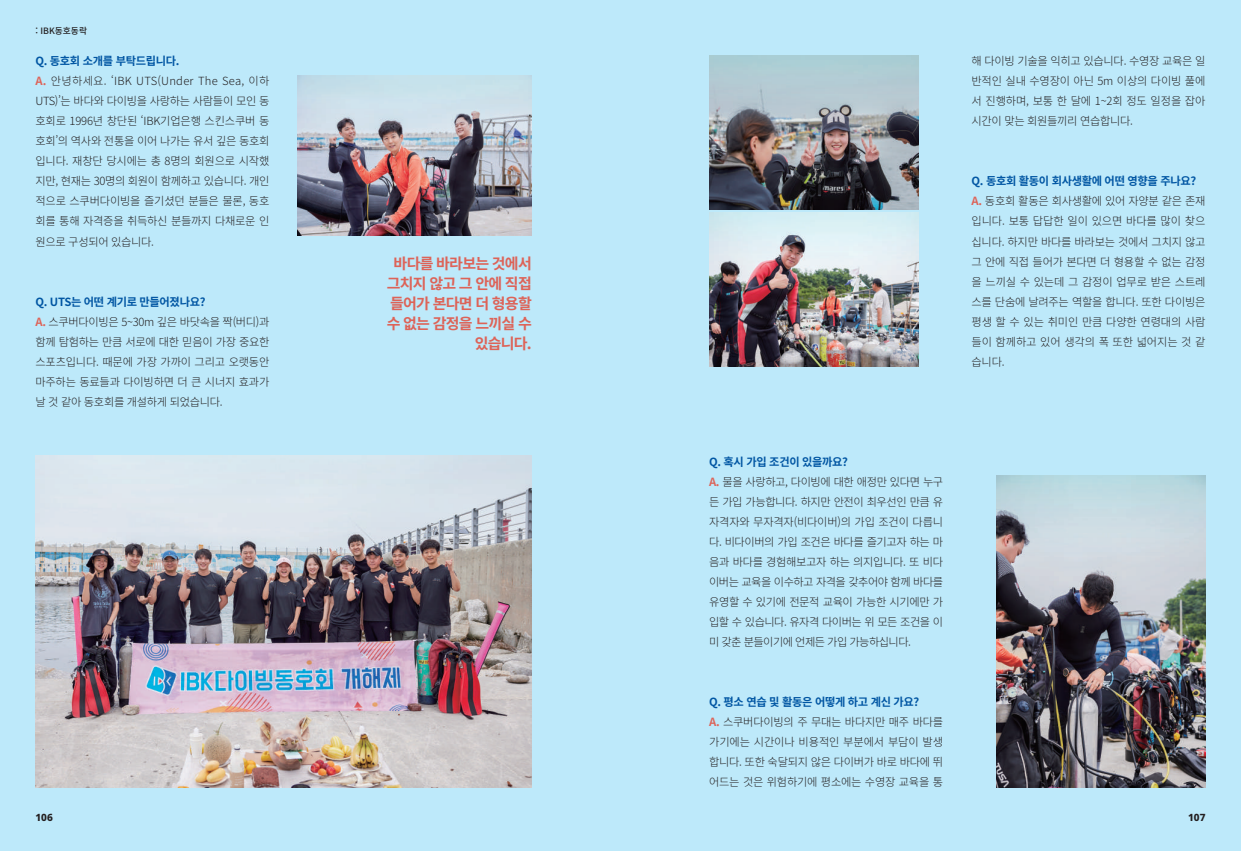
<style>
.page{position:relative;width:1241px;height:851px;background:#fff}
.page>*{position:absolute;margin:0;border:0;box-sizing:border-box;transform-origin:0 0}
.t1{font:700 15px/20px "Noto Sans KR";letter-spacing:-.05em;color:#dd6358;text-align:right}
.t2{font:300 11.25px/20px "Noto Sans KR";letter-spacing:-.025em;color:#231f20}
.t3{font:300 11.25px/20px "Noto Sans KR";letter-spacing:-.045em;color:#231f20}
.t4{font:800 10px "Noto Sans";color:#231f20}
.t5{font:500 8.75px "Noto Sans KR";color:#231f20}
.s1{font-weight:700;color:#0156a3}
.s2{font-weight:700;color:#dd6358}
</style>
<div class="page">
<div style="left:0;top:0;width:1240px;height:850px;background:#bde9fa"></div>
<img style="left:709px;top:55px;width:209px;height:154px">
<img style="left:709px;top:213px;width:209px;height:153px">
<img style="left:35px;top:455px;width:496px;height:332px">
<img style="left:298px;top:75px;width:233px;height:160px">
<img style="left:996px;top:475px;width:209px;height:312px">
<p class="t5" style="left:35px;top:26px;width:53px">: IBK동호동락</p>
<p class="t2" style="left:35px;top:51px;width:235px"><span class="s1">Q. 동호회 소개를 부탁드립니다.<br></span><span class="s2">A.</span> 안녕하세요. ‘IBK UTS(Under The Sea, 이하<br>UTS)’는 바다와 다이빙을 사랑하는 사람들이 모인 동 호회로 1996년 창단된 ‘IBK기업은행 스킨스쿠버 동 호회’의 역사와 전통을 이어 나가는 유서 깊은 동호회 입니다. 재창단 당시에는 총 8명의 회원으로 시작했 지만, 현재는 30명의 회원이 함께하고 있습니다. 개인 적으로 스쿠버다이빙을 즐기셨던 분들은 물론, 동호 회를 통해 자격증을 취득하신 분들까지 다채로운 인 원으로 구성되어 있습니다.</p>
<p class="t2" style="left:35px;top:291px;width:235px"><span class="s1">Q. UTS는 어떤 계기로 만들어졌나요?<br></span><span class="s2">A.</span> 스쿠버다이빙은 5~30m 깊은 바닷속을 짝(버디)과 함께 탐험하는 만큼 서로에 대한 믿음이 가장 중요한 스포츠입니다. 때문에 가장 가까이 그리고 오랫동안 마주하는 동료들과 다이빙하면 더 큰 시너지 효과가 날 것 같아 동호회를 개설하게 되었습니다.</p>
<h1 class="t1" style="left:386px;top:253px;width:147px">바다를 바라보는 것에서 그치지 않고 그 안에 직접 들어가 본다면 더 형용할 수 없는 감정을 느끼실 수 있습니다.</h1>
<p class="t2" style="left:971px;top:51px;width:235px;text-align:justify">해 다이빙 기술을 익히고 있습니다. 수영장 교육은 일 반적인 실내 수영장이 아닌 5m 이상의 다이빙 풀에 서 진행하며, 보통 한 달에 1~2회 정도 일정을 잡아 시간이 맞는 회원들끼리 연습합니다.</p>
<p class="t2" style="left:971px;top:171px;width:235px"><span class="s1">Q. 동호회 활동이 회사생활에 어떤 영향을 주나요?<br></span><span class="s2">A.</span> 동호회 활동은 회사생활에 있어 자양분 같은 존재 입니다. 보통 답답한 일이 있으면 바다를 많이 찾으 십니다. 하지만 바다를 바라보는 것에서 그치지 않고 그 안에 직접 들어가 본다면 더 형용할 수 없는 감정 을 느끼실 수 있는데 그 감정이 업무로 받은 스트레 스를 단숨에 날려주는 역할을 합니다. 또한 다이빙은 평생 할 수 있는 취미인 만큼 다양한 연령대의 사람 들이 함께하고 있어 생각의 폭 또한 넓어지는 것 같 습니다.</p>
<p class="t3" style="left:709px;top:451px;width:235px"><span class="s1">Q. 혹시 가입 조건이 있을까요?<br></span><span class="s2">A.</span> 물을 사랑하고, 다이빙에 대한 애정만 있다면 누구 든 가입 가능합니다. 하지만 안전이 최우선인 만큼 유 자격자와 무자격자(비다이버)의 가입 조건이 다릅니 다. 비다이버의 가입 조건은 바다를 즐기고자 하는 마 음과 바다를 경험해보고자 하는 의지입니다. 또 비다 이버는 교육을 이수하고 자격을 갖추어야 함께 바다를 유영할 수 있기에 전문적 교육이 가능한 시기에만 가 입할 수 있습니다. 유자격 다이버는 위 모든 조건을 이 미 갖춘 분들이기에 언제든 가입 가능하십니다.</p>
<p class="t2" style="left:709px;top:691px;width:235px"><span class="s1">Q. 평소 연습 및 활동은 어떻게 하고 계신 가요?<br></span><span class="s2">A.</span> 스쿠버다이빙의 주 무대는 바다지만 매주 바다를 가기에는 시간이나 비용적인 부분에서 부담이 발생 합니다. 또한 숙달되지 않은 다이버가 바로 바다에 뛰 어드는 것은 위험하기에 평소에는 수영장 교육을 통</p>
<p class="t4" style="left:35px;top:809px;width:19px">106</p>
<p class="t4" style="left:1187px;top:809px;width:19px">107</p>
</div>
